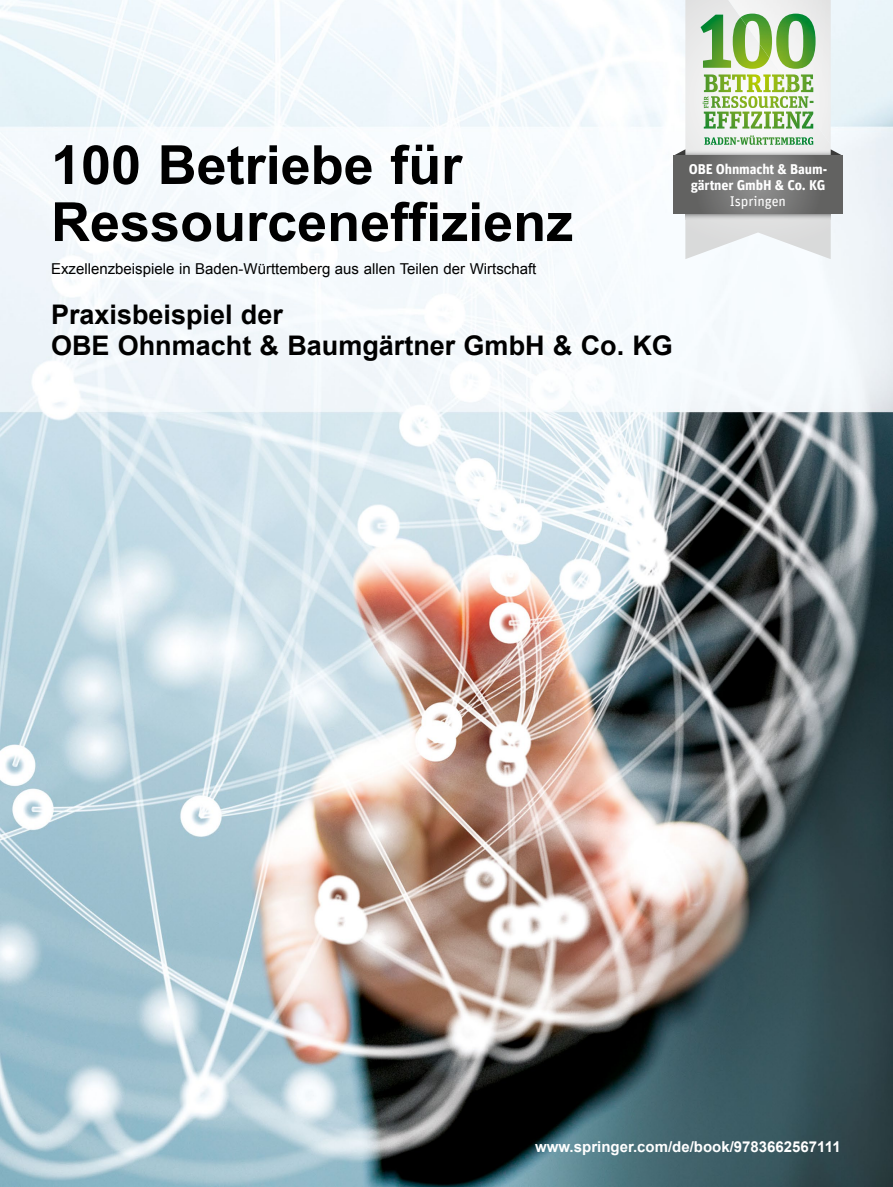
<style>
.page{position:relative;width:893px;height:1187px;background:#fff}
.page>*{position:absolute;margin:0;border:0;box-sizing:border-box;transform-origin:0 0}
.t1{font:700 54px/57px "Arial";color:#000}
.t2{font:700 27px "Arial";color:#000}
.t3{font:15px "Arial";color:#000}
.t4{font:700 15px "Arial";color:#fff}
.Signet_Name_fett{font:700 14.1px/15.9px "Unit";letter-spacing:-.01em;color:#fff}
.Signet_Stadt{font:14.1px "Unit";letter-spacing:-.01em;color:#fff}
</style>
<div class="page">
<img style="left:0;top:0;width:893px;height:1186px">
<img style="left:685px;top:214px;width:146px;height:6px">
<svg style="left:674px;top:0;width:168px;height:155px"></svg>
<svg style="left:674px;top:155px;width:168px;height:59px;background:#717170"></svg>
<h1 class="t1" style="left:51px;top:138px;width:524px">100 Betriebe für<br>Ressourceneffizienz</h1>
<p class="t3" style="left:51px;top:259px;width:487px">Exzellenzbeispiele in Baden-Württemberg aus allen Teilen der Wirtschaft</p>
<p class="t2" style="left:51px;top:296px;width:233px">Praxisbeispiel der</p>
<p class="t2" style="left:51px;top:328px;width:623px">OBE Ohnmacht &amp; Baumgärtner GmbH &amp; Co. KG</p>
<p class="Signet_Name_fett" style="left:689px;top:161px;width:140px">OBE Ohnmacht &amp; Baum&shy;gärtner GmbH &amp; Co. KG</p>
<p class="Signet_Stadt" style="left:730px;top:193px;width:58px">Ispringen</p>
<p class="t4" style="left:535px;top:1136px;width:307px">www.springer.com/de/book/9783662567111</p>
</div>
